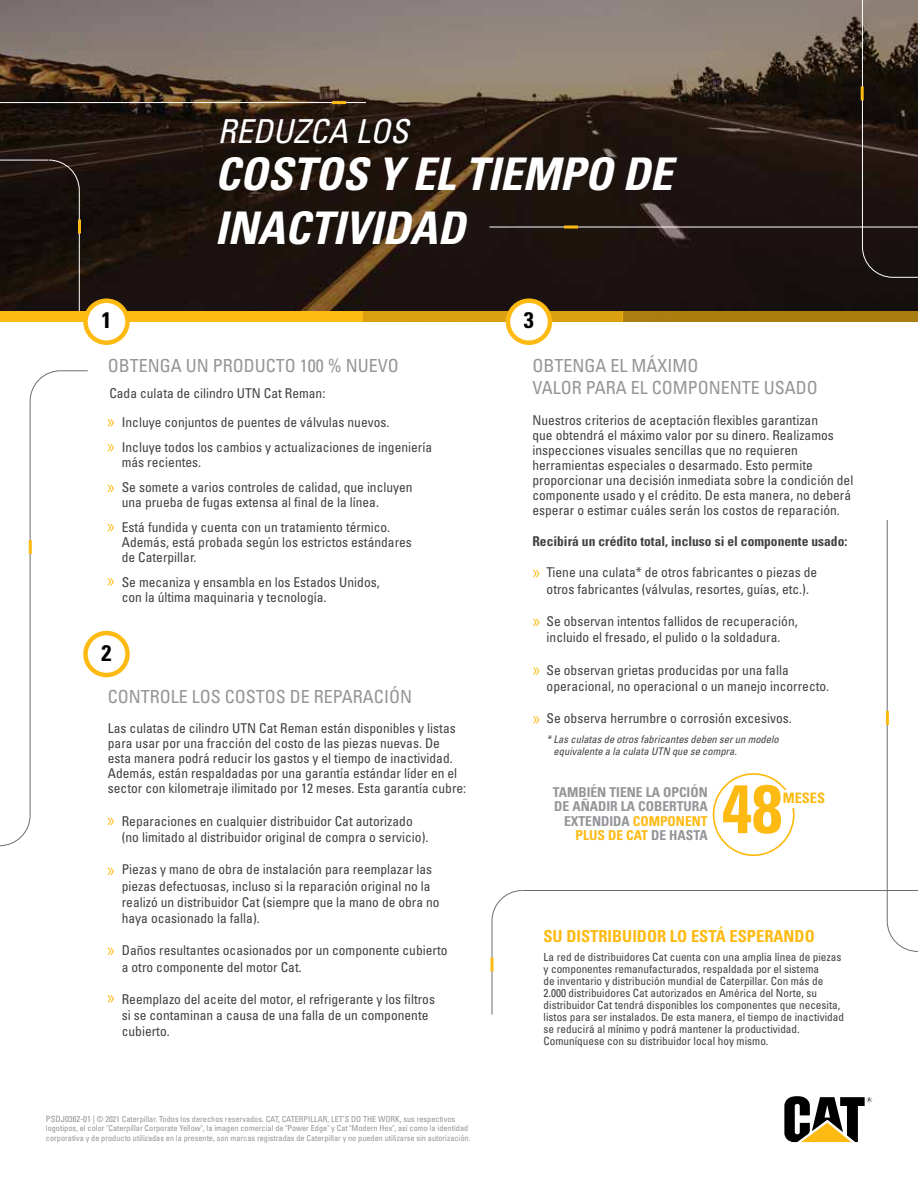
<style>
.page{position:relative;width:918px;height:1188px;background:#fff}
.page>*{position:absolute;margin:0;border:0;box-sizing:border-box;transform-origin:0 0}
.t1{font:700 condensed 68.4px "Univers LT Std";color:#fdba12}
.t2{font:italic 700 condensed 45px/54px "Univers LT Std";color:#fff}
.t3{font:italic condensed 33px "Univers LT Std";color:#fff}
.t4{font:700 condensed 22.5px "Univers LT Std";color:#000}
.t5{font:condensed 18px/21.6px "Univers LT Std";color:#939598}
.t6{font:700 condensed 16.5px "Univers LT Std";color:#fdba12}
.t7{font:700 condensed 14.4px "Univers LT Std";color:#fdba12}
.t8{font:700 condensed 13.65px/14.2px "Univers LT Std";color:#939598;text-align:right}
.t9{font:condensed 13.5px/15px "Univers LT Std";color:#414042}
.t10{font:700 condensed 13.5px "Univers LT Std";color:#414042}
.t11{font:condensed 11.25px/12px "Univers LT Std";color:#414042}
.t12{font:italic condensed 10.5px/12.6px "Univers LT Std";color:#414042}
.t13{font:condensed 8.25px/9.9px "Univers LT Std";color:#939598}
.s1{color:#fdba12}
.s2{font-size:8.7px}
</style>
<div class="page">
<hr style="left:30px;top:401px;width:1px;height:414px;background:#6d6e71">
<hr style="left:29px;top:540px;width:3px;height:14px;background:#fdba12">
<img style="left:0;top:0;width:918px;height:311px">
<hr style="left:0;top:102px;width:366px;height:1px;background:#fff">
<hr style="left:489px;top:227px;width:429px;height:1px;background:#fff">
<hr style="left:564px;top:226px;width:14px;height:3px;background:#fdba12">
<hr style="left:332px;top:101px;width:14px;height:3px;background:#fdba12">
<svg style="left:784px;top:1096px;width:88px;height:46px"></svg>
<div style="left:0;top:311px;width:362px;height:11px;background:#fdba12"></div>
<div style="left:362px;top:311px;width:261px;height:11px;background:#daa011"></div>
<div style="left:623px;top:311px;width:295px;height:11px;background:#ab7e10"></div>
<svg style="left:862px;top:246px;width:56px;height:32px;background:#201a18"></svg>
<hr style="left:862px;top:0;width:1px;height:247px;background:#fff">
<hr style="left:861px;top:86px;width:3px;height:14px;background:#fdba12">
<svg style="left:48px;top:160px;width:32px;height:31px"></svg>
<hr style="left:79px;top:191px;width:1px;height:120px;background:#fff">
<hr style="left:0;top:160px;width:48px;height:1px;background:#fff">
<hr style="left:78px;top:220px;width:3px;height:14px;background:#fdba12">
<svg style="left:86px;top:301px;width:42px;height:42px"></svg>
<div style="left:83px;top:298px;width:47px;height:47px;border:4px solid #fdba12;border-radius:50%"></div>
<div style="left:508px;top:301px;width:42px;height:42px;background:#fff;border-radius:50%"></div>
<div style="left:506px;top:298px;width:46px;height:47px;border:4px solid #fdba12;border-radius:50%"></div>
<div style="left:83px;top:631px;width:47px;height:46px;border:4px solid #fdba12;border-radius:50%"></div>
<svg style="left:30px;top:370px;width:58px;height:32px"></svg>
<svg style="left:533px;top:570px;width:7px;height:7px"></svg>
<svg style="left:107px;top:419px;width:7px;height:7px"></svg>
<svg style="left:107px;top:444px;width:7px;height:7px"></svg>
<svg style="left:107px;top:485px;width:7px;height:7px"></svg>
<svg style="left:107px;top:524px;width:7px;height:7px"></svg>
<svg style="left:107px;top:578px;width:7px;height:8px"></svg>
<svg style="left:107px;top:818px;width:7px;height:7px"></svg>
<svg style="left:107px;top:868px;width:7px;height:7px"></svg>
<svg style="left:107px;top:948px;width:7px;height:7px"></svg>
<svg style="left:107px;top:995px;width:7px;height:7px"></svg>
<svg style="left:533px;top:619px;width:7px;height:7px"></svg>
<svg style="left:533px;top:667px;width:7px;height:8px"></svg>
<svg style="left:533px;top:716px;width:7px;height:7px"></svg>
<div style="left:713px;top:773px;width:82px;height:83px;border:2px solid #fdba12;border-radius:50%"></div>
<div style="left:782px;top:791px;width:21px;height:17px;background:#fff"></div>
<hr style="left:523px;top:890px;width:395px;height:1px;background:#6d6e71">
<svg style="left:887px;top:921px;width:31px;height:31px"></svg>
<hr style="left:887px;top:520px;width:1px;height:401px;background:#6d6e71">
<hr style="left:492px;top:921px;width:1px;height:94px;background:#6d6e71">
<svg style="left:492px;top:890px;width:31px;height:31px"></svg>
<hr style="left:490px;top:957px;width:3px;height:15px;background:#fdba12">
<hr style="left:886px;top:711px;width:3px;height:14px;background:#fdba12">
<svg style="left:0;top:815px;width:30px;height:31px"></svg>
<p class="t3" style="left:218px;top:111px;width:192px">REDUZCA LOS</p>
<p class="t2" style="left:215px;top:147px;width:459px">COSTOS Y EL TIEMPO DE<br>INACTIVIDAD</p>
<p class="t4" style="left:102px;top:307px;width:11px">1</p>
<p class="t4" style="left:524px;top:307px;width:11px">3</p>
<p class="t5" style="left:108px;top:355px;width:292px">OBTENGA UN PRODUCTO 100 % NUEVO</p>
<p class="t5" style="left:532px;top:355px;width:287px">OBTENGA EL MÁXIMO<br>VALOR PARA EL COMPONENTE USADO</p>
<p class="t9" style="left:532px;top:413px;width:322px">Nuestros criterios de aceptación flexibles garantizan<br>que obtendrá el máximo valor por su dinero. Realizamos inspecciones visuales sencillas que no requieren herramientas especiales o desarmado. Esto permite proporcionar una decisión inmediata sobre la condición del componente usado y el crédito. De esta manera, no deberá esperar o estimar cuáles serán los costos de reparación.</p>
<p class="t9" style="left:109px;top:385px;width:217px">Cada culata de cilindro UTN Cat Reman:</p>
<p class="t9" style="left:122px;top:414px;width:269px">Incluye conjuntos de puentes de válvulas nuevos.</p>
<p class="t9" style="left:122px;top:439px;width:312px">Incluye todos los cambios y actualizaciones de ingeniería más recientes.</p>
<p class="t9" style="left:122px;top:479px;width:292px">Se somete a varios controles de calidad, que incluyen una prueba de fugas extensa al final de la línea.</p>
<p class="t9" style="left:122px;top:519px;width:292px">Está fundida y cuenta con un tratamiento térmico.<br>Además, está probada según los estrictos estándares de Caterpillar.</p>
<p class="t9" style="left:122px;top:574px;width:259px">Se mecaniza y ensambla en los Estados Unidos, con la última maquinaria y tecnología.</p>
<p class="t10" style="left:532px;top:533px;width:316px">Recibirá un crédito total, incluso si el componente usado:</p>
<p class="t9" style="left:547px;top:564px;width:272px;line-height:16.2px">Tiene una culata* de otros fabricantes o piezas de otros fabricantes (válvulas, resortes, guías, etc.).</p>
<p class="t9" style="left:547px;top:613px;width:253px;line-height:16.2px">Se observan intentos fallidos de recuperación, incluido el fresado, el pulido o la soldadura.</p>
<p class="t9" style="left:547px;top:661px;width:284px;line-height:16.2px">Se observan grietas producidas por una falla operacional, no operacional o un manejo incorrecto.</p>
<p class="t9" style="left:547px;top:711px;width:247px">Se observa herrumbre o corrosión excesivos.</p>
<p class="t12" style="left:554px;top:732px;width:227px;text-indent:-7px">* Las culatas de otros fabricantes deben ser un modelo equivalente a la culata UTN que se compra.</p>
<p class="t4" style="left:102px;top:639px;width:11px">2</p>
<p class="t5" style="left:108px;top:685px;width:306px">CONTROLE LOS COSTOS DE REPARACIÓN</p>
<p class="t9" style="left:108px;top:720px;width:360px">Las culatas de cilindro UTN Cat Reman están disponibles y listas para usar por una fracción del costo de las piezas nuevas. De esta manera podrá reducir los gastos y el tiempo de inactividad.<br>Además, están respaldadas por una garantía estándar líder en el sector con kilometraje ilimitado por 12 meses. Esta garantía cubre:</p>
<p class="t8" style="left:553px;top:785px;width:156px">TAMBIÉN TIENE LA OPCIÓN<br>DE AÑADIR LA COBERTURA<br>EXTENDIDA <span class="s1">COMPONENT<br>PLUS DE CAT</span> DE HASTA</p>
<p class="t1" style="left:722px;top:767px;width:62px">48</p>
<p class="t7" style="left:783px;top:789px;width:44px">MESES</p>
<p class="t9" style="left:122px;top:813px;width:308px;line-height:16.2px">Reparaciones en cualquier distribuidor Cat autorizado (no limitado al distribuidor original de compra o servicio).</p>
<p class="t9" style="left:122px;top:861px;width:319px;line-height:16.2px">Piezas y mano de obra de instalación para reemplazar las piezas defectuosas, incluso si la reparación original no la realizó un distribuidor Cat (siempre que la mano de obra no haya ocasionado la falla).</p>
<p class="t9" style="left:122px;top:942px;width:327px;line-height:16.2px">Daños resultantes ocasionados por un componente cubierto a otro componente del motor Cat.</p>
<p class="t9" style="left:122px;top:991px;width:315px;line-height:16.2px">Reemplazo del aceite del motor, el refrigerante y los filtros si se contaminan a causa de una falla de un componente cubierto.</p>
<p class="t6" style="left:543px;top:926px;width:273px">SU DISTRIBUIDOR LO ESTÁ ESPERANDO</p>
<p class="t11" style="left:544px;top:951px;width:302px">La red de distribuidores Cat cuenta con una amplia línea de piezas y componentes remanufacturados, respaldada por el sistema<br>de inventario y distribución mundial de Caterpillar. Con más de 2.000 distribuidores Cat autorizados en América del Norte, su distribuidor Cat tendrá disponibles los componentes que necesita, listos para ser instalados. De esta manera, el tiempo de inactividad se reducirá al mínimo y podrá mantener la productividad.<br>Comuníquese con su distribuidor local hoy mismo.</p>
<p class="t13" style="left:46px;top:1114px;width:426px"><span class="s2">PSDJ0362-01 |</span> © 2021 Caterpillar. Todos los derechos reservados. CAT, CATERPILLAR, LET’S DO THE WORK, sus respectivos logotipos, el color "Caterpillar Corporate Yellow", la imagen comercial de "Power Edge" y Cat "Modern Hex", así como la identidad corporativa y de producto utilizadas en la presente, son marcas registradas de Caterpillar y no pueden utilizarse sin autorización.</p>
</div>
